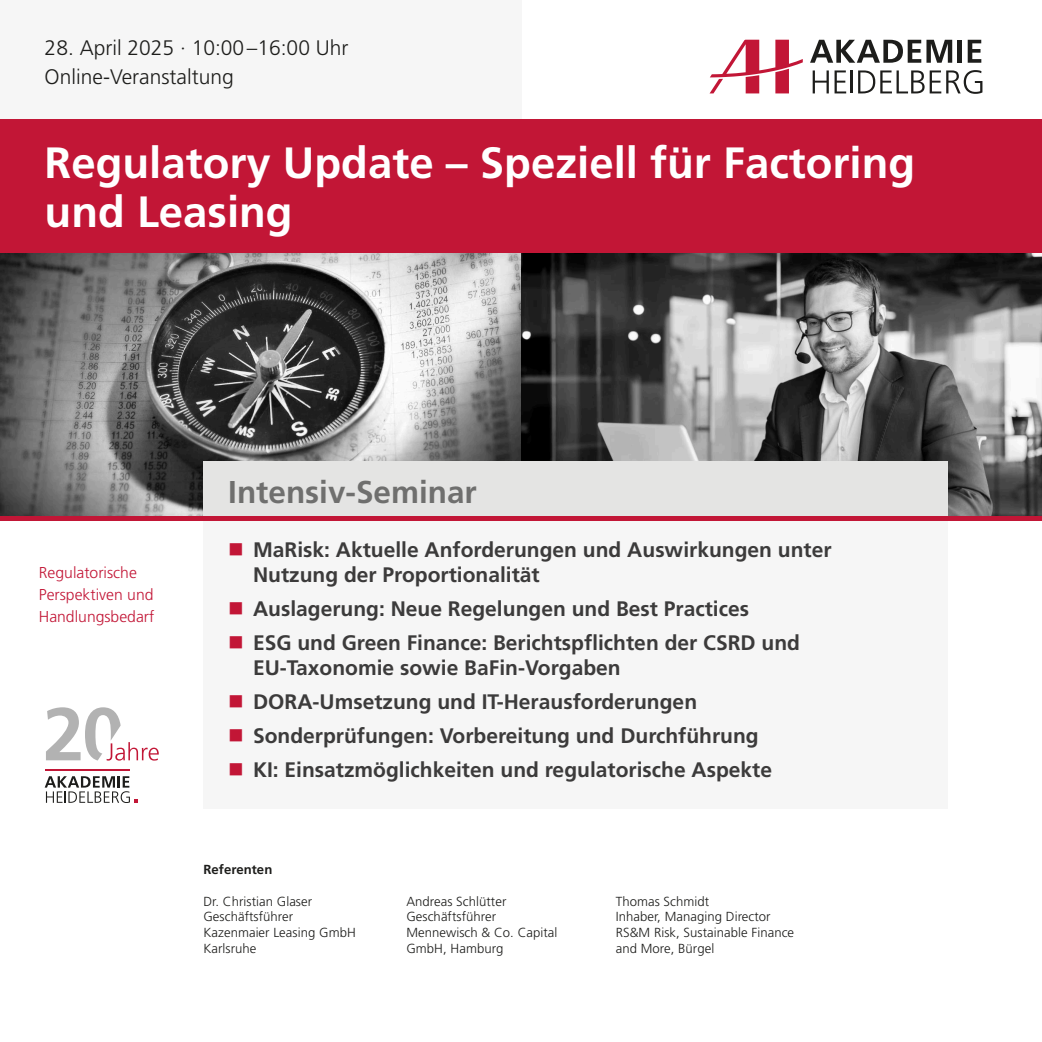
<style>
.page{position:relative;width:1042px;height:1042px;background:#fff}
.page>*{position:absolute;margin:0;border:0;box-sizing:border-box;transform-origin:0 0}
.t1{font:700 43.75px/48.1px "Frutiger LT Pro";color:#fff}
.t2{font:700 31.5px "Frutiger LT Pro";color:#6f6f6e}
.t3{font:700 21px/33.9px "Frutiger LT Pro";color:#3c3b3b}
.t4{font:300 21px/28.3px "Frutiger LT Pro";color:#1d1d1b}
.t5{font:300 15.75px/22.1px "Frutiger LT Pro";color:#c21636}
.t6{font:300 13.12px/15.8px "Frutiger LT Pro";letter-spacing:.005em;color:#1d1d1b}
.t7{font:700 13.12px "Frutiger LT Pro";letter-spacing:.005em;color:#1d1d1b}
</style>
<div class="page">
<img style="left:0;top:253px;width:521px;height:263px">
<svg style="left:521px;top:253px;width:521px;height:263px"></svg>
<div style="left:0;top:0;width:521px;height:119px;background:#f6f6f6"></div>
<div style="left:0;top:119px;width:1042px;height:134px;background:#c21636"></div>
<div style="left:203px;top:461px;width:744px;height:60px;background:#e4e4e3"></div>
<div style="left:203px;top:521px;width:744px;height:288px;background:#f6f6f6"></div>
<div style="left:0;top:516px;width:1042px;height:5px;background:#c21636"></div>
<svg style="left:810px;top:40px;width:142px;height:23px"></svg>
<div style="left:957px;top:40px;width:5px;height:23px;background:#1d1d1b"></div>
<svg style="left:967px;top:40px;width:14px;height:23px"></svg>
<svg style="left:812px;top:70px;width:34px;height:23px"></svg>
<hr style="left:851px;top:70px;width:2px;height:23px;background:#1d1d1b">
<svg style="left:710px;top:40px;width:93px;height:53px"></svg>
<svg style="left:858px;top:70px;width:124px;height:24px"></svg>
<svg style="left:46px;top:707px;width:113px;height:53px"></svg>
<svg style="left:45px;top:776px;width:93px;height:27px"></svg>
<hr style="left:46px;top:769px;width:84px;height:1px;background:#c21636">
<p class="t4" style="left:45px;top:36px;width:305px">28. April 2025 · 10:00 –16:00 Uhr<br>Online-Veranstaltung</p>
<h1 class="t1" style="left:45px;top:143px;width:872px">Regulatory Update – Speziell für Factoring und Leasing</h1>
<p class="t5" style="left:39px;top:563px;width:117px">Regulatorische<br>Perspektiven und<br>Handlungsbedarf</p>
<h2 class="t2" style="left:228px;top:479px;width:250px">Intensiv-Seminar</h2>
<p class="t3" style="left:253px;top:539px;width:580px;line-height:25.2px">MaRisk: Aktuelle Anforderungen und Auswirkungen unter<br>Nutzung der Proportionalität</p>
<p class="t3" style="left:253px;top:593px;width:548px">Auslagerung: Neue Regelungen und Best Practices<br>ESG und Green Finance: Berichtspflichten der CSRD und</p>
<p class="t3" style="left:253px;top:653px;width:520px">EU-Taxonomie sowie BaFin-Vorgaben DORA-Umsetzung und IT-Herausforderungen Sonderprüfungen: Vorbereitung und Durchführung KI: Einsatzmöglichkeiten und regulatorische Aspekte</p>
<p class="t7" style="left:203px;top:863px;width:70px">Referenten</p>
<p class="t6" style="left:203px;top:894px;width:154px">Dr. Christian Glaser<br>Geschäftsführer<br>Kazenmaier Leasing GmbH<br>Karlsruhe</p>
<p class="t6" style="left:406px;top:894px;width:153px">Andreas Schlütter<br>Geschäftsführer<br>Mennewisch &amp; Co. Capital<br>GmbH, Hamburg</p>
<p class="t6" style="left:616px;top:894px;width:180px">Thomas Schmidt<br>Inhaber, Managing Director<br>RS&amp;M Risk, Sustainable Finance and More, Bürgel</p>
</div>
